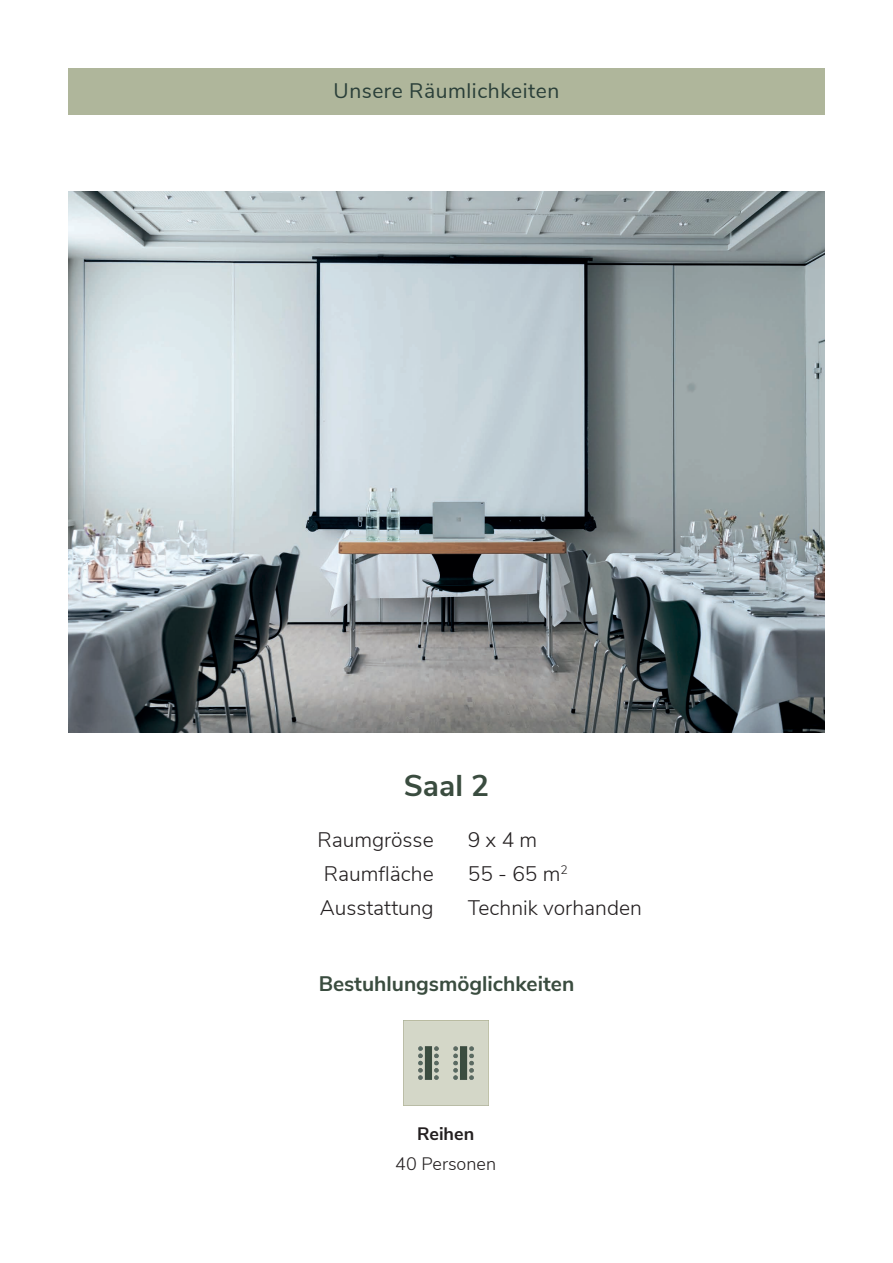
<style>
.page{position:relative;width:893px;height:1263px;background:#fff}
.page>*{position:absolute;margin:0;border:0;box-sizing:border-box;transform-origin:0 0}
.t1{font:700 30px "Nunito Sans";color:#3a4c3f}
.t2{font:300 21px "Nunito Sans";color:#231f20}
.t3{font:700 21px "Nunito Sans";color:#3a4c3f}
.t4{font:21px "Nunito Sans";letter-spacing:.025em;color:#2a3f39}
.t5{font:300 18px "Nunito Sans";color:#231f20}
.t6{font:700 18px "Nunito Sans";color:#231f20}
</style>
<div class="page">
<div style="left:68px;top:68px;width:757px;height:47px;background:#afb69b"></div>
<img style="left:68px;top:191px;width:757px;height:541px">
<img style="left:403px;top:1020px;width:85px;height:85px">
<p class="t4" style="left:334px;top:75px;width:227px">Unsere Räumlichkeiten</p>
<h1 class="t1" style="left:404px;top:764px;width:87px">Saal 2</h1>
<p class="t2" style="left:317px;top:824px;width:118px">Raumgrösse</p>
<p class="t2" style="left:468px;top:824px;width:71px">9 x 4 m</p>
<p class="t2" style="left:324px;top:858px;width:111px">Raumfläche</p>
<p class="t2" style="left:468px;top:858px;width:102px">55 - 65 m<sup>2</sup></p>
<p class="t2" style="left:320px;top:892px;width:116px">Ausstattung</p>
<p class="t2" style="left:468px;top:892px;width:176px">Technik vorhanden</p>
<p class="t3" style="left:319px;top:968px;width:257px">Bestuhlungsmöglichkeiten</p>
<p class="t6" style="left:417px;top:1120px;width:59px">Reihen</p>
<p class="t5" style="left:395px;top:1151px;width:102px">40 Personen</p>
</div>
